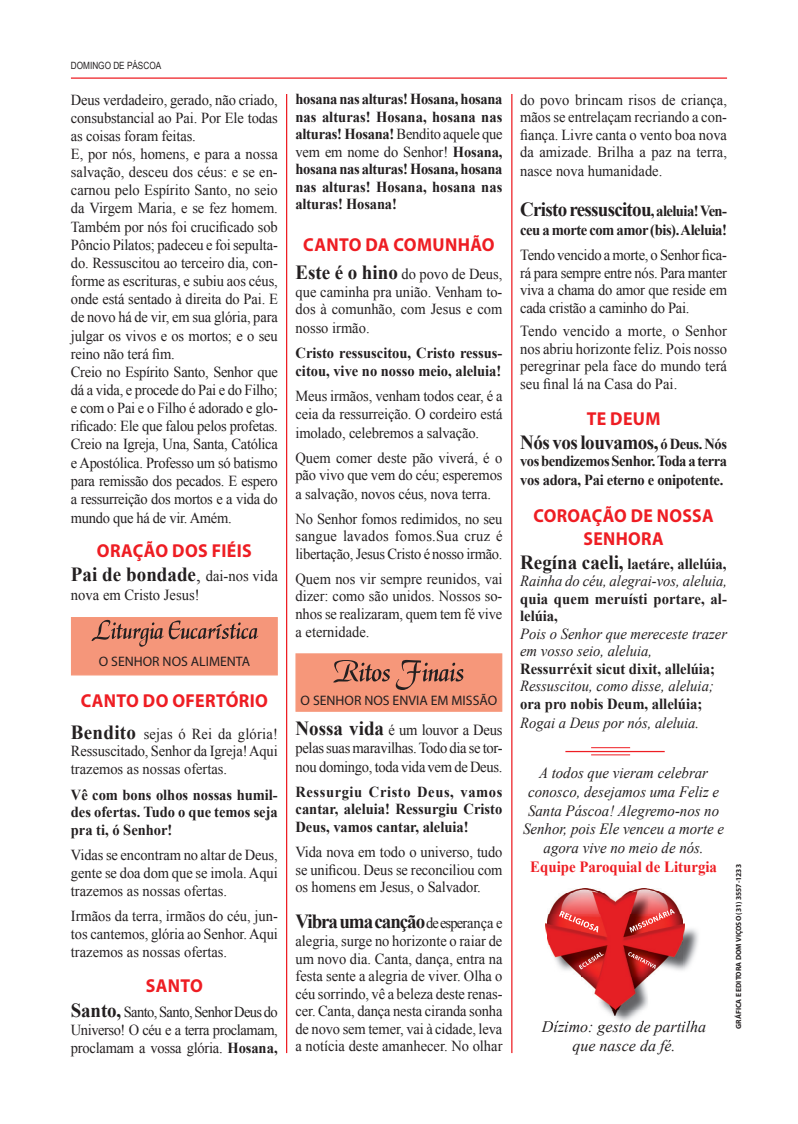
<style>
.page{position:relative;width:798px;height:1124px;background:#fff}
.page>*{position:absolute;margin:0;border:0;box-sizing:border-box;transform-origin:0 0}
.t1{font:700 20px "Times New Roman";letter-spacing:-.04em;color:#231f20;scale:.95 1}
.t2{font:700 20px "Times New Roman";color:#231f20;scale:.95 1}
.t3{font:700 18.75px "Myriad Pro";letter-spacing:.02em;color:#ee1d23;scale:.95 1}
.t4{font:700 18.75px/22.5px "Myriad Pro";letter-spacing:.02em;color:#ee1d23;text-align:center;scale:.94 1}
.t5{font:italic 16px/19.2px "Times New Roman";color:#231f20;text-align:center}
.t6{font:italic 15.62px/18.8px "Times New Roman";color:#231f20;text-align:center;scale:.95 1}
.t7{font:700 15.62px "Times New Roman";color:#ee1d23;scale:.95 1}
.t8{font:15.38px/17.5px "Times New Roman";letter-spacing:-.02em;color:#231f20;text-align:justify;scale:.95 1}
.t9{font:italic 15.38px/17.5px "Times New Roman";color:#231f20;scale:.95 1}
.t10{font:700 15.38px/17.5px "Times New Roman";color:#231f20;scale:.95 1}
.t11{font:700 15.38px "Times New Roman";letter-spacing:-.03em;color:#231f20;scale:.95 1}
.t12{font:15.38px "Times New Roman";color:#231f20;scale:.95 1}
.t13{font:15.25px/18.1px "Times New Roman";letter-spacing:-.01em;color:#231f20;text-align:justify;scale:.95 1}
.t14{font:700 15.25px/17.5px "Times New Roman";color:#231f20;text-align:justify;scale:.95 1}
.t15{font:700 15.25px/18.5px "Times New Roman";letter-spacing:-.03em;color:#231f20;scale:.95 1}
.t16{font:13.75px "Myriad Pro";color:#231f20}
.t17{font:10px "Arial Narrow";color:#231f20}
.t18{font:700 7.5px "Myriad Pro";color:#231f20}
.s1{font-weight:400}
.s2{font-weight:400;font-size:15.38px}
.s3{font-weight:700;font-size:20px}
.s4{font-weight:700}
.s5{font-size:15.38px}
.s6{font-weight:400;font-size:15.25px}
.s7{font-size:15.62px}
.s8{font-size:15.25px}
.s9{font-weight:700;font-style:normal;font-size:20px}
.s10{font-weight:700;font-style:normal}
</style>
<div class="page">
<hr style="left:71px;top:77px;width:655px;height:2px;background:#ee1d23">
<hr style="left:286px;top:94px;width:1px;height:958px;background:#ee1d23">
<hr style="left:511px;top:94px;width:1px;height:958px;background:#ee1d23">
<div style="left:71px;top:617px;width:207px;height:58px;background:#f5967a"></div>
<svg style="left:92px;top:619px;width:166px;height:27px"></svg>
<div style="left:295px;top:653px;width:207px;height:58px;background:#f6977a;border:1px solid #f6977a"></div>
<svg style="left:333px;top:659px;width:130px;height:31px"></svg>
<hr style="left:565px;top:750px;width:99px;height:2px;background:#ee1d23">
<hr style="left:591px;top:747px;width:39px;height:1px;background:#ee1d23">
<hr style="left:591px;top:754px;width:39px;height:1px;background:#ee1d23">
<img style="left:572px;top:888px;width:85px;height:3px">
<img style="left:612px;top:923px;width:86px;height:97px">
<img style="left:547px;top:1020px;width:148px;height:3px">
<img style="left:603px;top:1008px;width:79px;height:7px">
<img style="left:545px;top:891px;width:36px;height:85px">
<img style="left:547px;top:913px;width:1px;height:63px">
<img style="left:580px;top:891px;width:83px;height:2px">
<img style="left:682px;top:916px;width:2px;height:92px">
<img style="left:581px;top:913px;width:101px;height:95px">
<img style="left:547px;top:893px;width:134px;height:20px">
<svg style="left:559px;top:910px;width:39px;height:22px"></svg>
<svg style="left:629px;top:908px;width:45px;height:24px"></svg>
<svg style="left:578px;top:951px;width:25px;height:18px"></svg>
<svg style="left:627px;top:951px;width:28px;height:17px"></svg>
<p class="t17" style="left:71px;top:58px;width:92px">DOMINGO DE PÁSCOA</p>
<p class="t13" style="left:71px;top:90px;width:219px;text-align:left">Deus verdadeiro, gerado, não criado, consubstancial ao Pai. Por Ele todas as coisas foram feitas.<br>E, por nós, homens, e para a nossa salvação, desceu dos céus: e se en&shy;carnou pelo Espírito Santo, no seio da Virgem Maria, e se fez homem.<br>Também por nós foi crucificado sob Pôncio Pilatos; padeceu e foi sepulta&shy;do. Ressuscitou ao terceiro dia, con&shy;forme as escrituras, e subiu aos céus, onde está sentado à direita do Pai. E de novo há de vir, em sua glória, para julgar os vivos e os mortos; e o seu reino não terá fim.<br>Creio no Espírito Santo, Senhor que dá a vida, e procede do Pai e do Filho; e com o Pai e o Filho é adorado e glo&shy;rificado: Ele que falou pelos profetas.<br>Creio na Igreja, Una, Santa, Católica e Apostólica. Professo um só batismo para remissão dos pecados. E espero a ressurreição dos mortos e a vida do mundo que há de vir. Amém.</p>
<p class="t3" style="left:97px;top:538px;width:164px">ORAÇÃO DOS FIÉIS</p>
<h1 class="t2" style="left:71px;top:560px;width:219px">Pai de bondade<span class="s1">,</span> <span class="s2">dai-nos vida</span></h1>
<p class="t12" style="left:71px;top:584px;width:137px">nova em Cristo Jesus!</p>
<p class="t16" style="left:99px;top:653px;width:153px">O SENHOR NOS ALIMENTA</p>
<p class="t3" style="left:81px;top:688px;width:198px">CANTO DO OFERTÓRIO</p>
<p class="t13" style="left:71px;top:724px;width:219px"><span class="s3">Bendito</span> sejas ó Rei da glória!<br>Ressuscitado, Senhor da Igreja! Aqui trazemos as nossas ofertas.</p>
<p class="t14" style="left:71px;top:784px;width:219px;line-height:18px">Vê com bons olhos nossas humil&shy;des ofertas. Tudo o que temos seja pra ti, ó Senhor!</p>
<p class="t13" style="left:71px;top:846px;width:219px">Vidas se encontram no altar de Deus, gente se doa dom que se imola. Aqui trazemos as nossas ofertas.</p>
<p class="t13" style="left:71px;top:907px;width:219px">Irmãos da terra, irmãos do céu, jun&shy;tos cantemos, glória ao Senhor. Aqui trazemos as nossas ofertas.</p>
<p class="t3" style="left:146px;top:973px;width:62px">SANTO</p>
<p class="t13" style="left:71px;top:1003px;width:219px;line-height:17.5px"><span class="s3">Santo,</span> Santo, Santo, Senhor Deus do Universo! O céu e a terra proclamam, proclamam a vossa glória. <span class="s4">Hosana,</span></p>
<p class="t14" style="left:295px;top:90px;width:219px">hosana nas alturas! Hosana, hosana nas alturas! Hosana, hosana nas alturas! Hosana! <span class="s1">Bendito aquele que vem em nome do Senhor!</span> Hosana, hosana nas alturas! Hosana, hosana nas alturas! Hosana, hosana nas alturas! Hosana!</p>
<p class="t3" style="left:303px;top:232px;width:203px">CANTO DA COMUNHÃO</p>
<p class="t13" style="left:295px;top:265px;width:219px"><span class="s3">Este é o hino</span> do povo de Deus, que caminha pra união. Venham to&shy;dos à comunhão, com Jesus e com nosso irmão.</p>
<p class="t14" style="left:295px;top:343px;width:219px;line-height:18.8px">Cristo ressuscitou, Cristo ressus&shy;citou, vive no nosso meio, aleluia!</p>
<p class="t13" style="left:295px;top:387px;width:219px">Meus irmãos, venham todos cear, é a ceia da ressurreição. O cordeiro está imolado, celebremos a salvação<span class="s5">.</span></p>
<p class="t13" style="left:295px;top:448px;width:219px">Quem comer deste pão viverá, é o pão vivo que vem do céu; esperemos a salvação, novos céus, nova terra.</p>
<p class="t13" style="left:295px;top:509px;width:219px;line-height:17.5px">No Senhor fomos redimidos, no seu sangue lavados fomos.Sua cruz é libertação, Jesus Cristo é nosso irmão.</p>
<p class="t13" style="left:295px;top:569px;width:219px">Quem nos vir sempre reunidos, vai dizer: como são unidos. Nossos so&shy;nhos se realizaram, quem tem fé vive a eternidade.</p>
<p class="t16" style="left:300px;top:691px;width:198px">O SENHOR NOS ENVIA EM MISSÃO</p>
<p class="t8" style="left:295px;top:720px;width:219px;line-height:18.6px"><span class="s3">Nossa vida</span> é um louvor a Deus pelas suas maravilhas. Todo dia se tor&shy;nou domingo, toda vida vem de Deus.</p>
<p class="t14" style="left:295px;top:782px;width:219px">Ressurgiu Cristo Deus, vamos cantar, aleluia! Ressurgiu Cristo Deus, vamos cantar, aleluia!</p>
<p class="t13" style="left:295px;top:842px;width:219px;line-height:17.5px">Vida nova em todo o universo, tudo se unificou. Deus se reconciliou com os homens em Jesus, o Salvador.</p>
<h1 class="t1" style="left:295px;top:907px;width:219px">Vibra uma canção<span class="s6">de esperança e</span></h1>
<p class="t13" style="left:295px;top:932px;width:219px;line-height:17.5px">alegria, surge no horizonte o raiar de um novo dia. Canta, dança, entra na festa sente a alegria de viver. Olha o céu sorrindo, vê a beleza deste renas&shy;cer. Canta, dança nesta ciranda sonha de novo sem temer, vai à cidade, leva a notícia deste amanhecer. No olhar</p>
<p class="t13" style="left:520px;top:90px;width:219px">do povo brincam risos de criança, mãos se entrelaçam recriando a con&shy;fiança. Livre canta o vento boa nova da amizade. Brilha a paz na terra, nasce nova humanidade.</p>
<h1 class="t1" style="left:520px;top:196px;width:219px">Cristo ressuscitou<span class="s7">,</span> <span class="s5">aleluia! Ven-</span></h1>
<p class="t11" style="left:520px;top:219px;width:219px">ceu a morte com amor (bis). Aleluia!</p>
<p class="t8" style="left:520px;top:246px;width:219px">Tendo vencido a morte, o Senhor fica&shy;rá para sempre entre nós. Para manter viva a chama do amor que reside em cada cristão a caminho do Pai.</p>
<p class="t8" style="left:520px;top:322px;width:219px">Tendo vencido a morte, o Senhor nos abriu horizonte feliz. Pois nosso peregrinar pela face do mundo terá seu final lá na Casa do Pai.</p>
<p class="t3" style="left:586px;top:406px;width:79px">TE DEUM</p>
<h1 class="t1" style="left:520px;top:428px;width:219px">Nós vos louvamos, <span class="s8">ó Deus. Nós</span></h1>
<p class="t15" style="left:520px;top:451px;width:219px">vos bendizemos Senhor. Toda a terra vos adora, Pai eterno e onipotente.</p>
<p class="t4" style="left:533px;top:504px;width:193px">COROAÇÃO DE NOSSA<br>SENHORA</p>
<p class="t9" style="left:520px;top:554px;width:219px"><span class="s9">Regína caeli,</span> <span class="s10">laetáre, allelúia,<br></span>Rainha do céu, alegrai-vos, aleluia,</p>
<p class="t10" style="left:520px;top:589px;width:219px">quia quem meruísti portare, al&shy;lelúia,</p>
<p class="t9" style="left:520px;top:624px;width:219px">Pois o Senhor que mereceste trazer em vosso seio, aleluia,</p>
<p class="t10" style="left:520px;top:659px;width:206px">Ressurréxit sicut dixit, allelúia;</p>
<p class="t9" style="left:520px;top:677px;width:205px">Ressuscitou, como disse, aleluia;</p>
<p class="t10" style="left:520px;top:694px;width:193px">ora pro nobis Deum, allelúia;</p>
<p class="t9" style="left:520px;top:713px;width:190px">Rogai a Deus por nós, aleluia.</p>
<p class="t6" style="left:523px;top:762px;width:213px">A todos que vieram celebrar conosco, desejamos uma Feliz e<br>Santa Páscoa! Alegremo-nos no<br>Senhor, pois Ele venceu a morte e agora vive no meio de nós.</p>
<p class="t7" style="left:530px;top:855px;width:198px">Equipe Paroquial de Liturgia</p>
<p class="t18" style="left:733px;top:1028px;width:166px;rotate:-90deg">GRÁFICA E EDITORA DOM VIÇOSO (31) 3557-1233</p>
<p class="t5" style="left:541px;top:1016px;width:165px">Dízimo: gesto de partilha que nasce da fé.</p>
</div>
